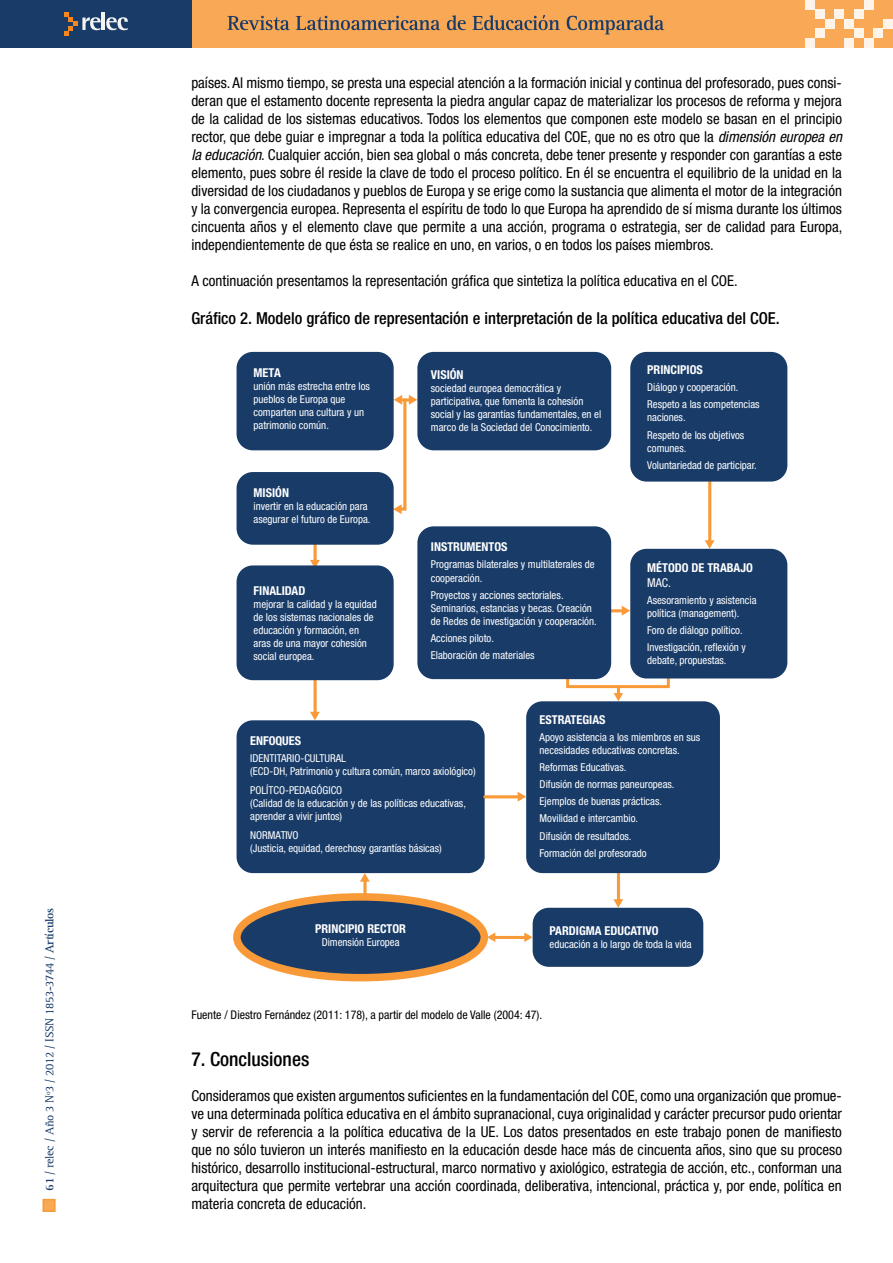
<style>
.page{position:relative;width:893px;height:1263px;background:#fff}
.page>*{position:absolute;margin:0;border:0;box-sizing:border-box;transform-origin:0 0}
.t1{font:500 condensed 19.5px "Helvetica Neue";color:#000}
.t2{font:500 condensed 16.5px "Helvetica Neue";color:#000}
.t3{font:condensed 15px/18px "Helvetica Neue";color:#000;text-align:justify}
.t4{font:700 condensed 12.15px "Helvetica Neue";color:#fff}
.t5{font:condensed 12.15px "Helvetica Neue";color:#fff}
.t6{font:condensed 12px "Helvetica Neue";color:#000}
.t7{font:12px "AT Rotis Serif";letter-spacing:-.025em;color:#183b68}
.t8{font:condensed 10.8px/13px "Helvetica Neue";color:#fff}
.s1{font-weight:700}
.s2{font-style:italic}
</style>
<div class="page">
<div style="left:192px;top:0;width:701px;height:48px;background:#f9a956"></div>
<div style="left:815px;top:10px;width:10px;height:9px;background:#fef4ea"></div>
<div style="left:825px;top:19px;width:9px;height:10px;background:#fef4ea"></div>
<div style="left:815px;top:29px;width:10px;height:9px;background:#fef4ea"></div>
<div style="left:805px;top:38px;width:10px;height:10px;background:#fef4ea"></div>
<div style="left:834px;top:9px;width:10px;height:10px;background:#fef4ea"></div>
<div style="left:844px;top:19px;width:10px;height:10px;background:#fef4ea"></div>
<div style="left:854px;top:9px;width:10px;height:10px;background:#fef4ea"></div>
<div style="left:864px;top:0;width:9px;height:10px;background:#fef4ea"></div>
<div style="left:854px;top:28px;width:10px;height:10px;background:#fef4ea"></div>
<div style="left:844px;top:38px;width:10px;height:10px;background:#fef4ea"></div>
<div style="left:864px;top:38px;width:9px;height:10px;background:#fef4ea"></div>
<div style="left:873px;top:28px;width:10px;height:10px;background:#fef4ea"></div>
<div style="left:883px;top:19px;width:10px;height:9px;background:#fef4ea"></div>
<div style="left:805px;top:0;width:10px;height:10px;background:#fef4ea"></div>
<div style="left:0;top:0;width:192px;height:48px;background:#183b68"></div>
<svg style="left:64px;top:12px;width:64px;height:24px"></svg>
<svg style="left:227px;top:16px;width:63px;height:14px"></svg>
<svg style="left:296px;top:16px;width:144px;height:14px"></svg>
<svg style="left:447px;top:15px;width:19px;height:15px"></svg>
<svg style="left:472px;top:15px;width:88px;height:15px"></svg>
<svg style="left:567px;top:15px;width:97px;height:19px"></svg>
<div style="left:43px;top:1199px;width:13px;height:13px;background:#f9a956;border:2px solid #f89a38"></div>
<div style="left:566px;top:676px;width:104px;height:12px;border:3px solid #f89a38"></div>
<svg style="left:614px;top:687px;width:9px;height:14px"></svg>
<svg style="left:393px;top:395px;width:24px;height:119px"></svg>
<svg style="left:611px;top:606px;width:19px;height:10px"></svg>
<hr style="left:314px;top:545px;width:3px;height:16px;background:#f89a38">
<svg style="left:310px;top:560px;width:10px;height:5px"></svg>
<hr style="left:314px;top:675px;width:3px;height:38px;background:#f89a38">
<svg style="left:310px;top:712px;width:10px;height:8px"></svg>
<hr style="left:617px;top:873px;width:3px;height:27px;background:#f89a38">
<svg style="left:613px;top:899px;width:10px;height:9px"></svg>
<svg style="left:363px;top:882px;width:4px;height:11px"></svg>
<svg style="left:360px;top:873px;width:10px;height:9px"></svg>
<hr style="left:708px;top:482px;width:3px;height:60px;background:#f89a38">
<svg style="left:705px;top:540px;width:9px;height:9px"></svg>
<div style="left:237px;top:352px;width:157px;height:98px;background:#183b68;border-radius:16px"></div>
<div style="left:630px;top:352px;width:157px;height:130px;background:#183b68;border-radius:16px"></div>
<div style="left:630px;top:549px;width:157px;height:129px;background:#183b68;border-radius:16px"></div>
<div style="left:237px;top:565px;width:157px;height:115px;background:#183b68;border-radius:16px"></div>
<div style="left:237px;top:472px;width:157px;height:73px;background:#183b68;border-radius:16px"></div>
<div style="left:533px;top:908px;width:170px;height:59px;background:#183b68;border-radius:16px"></div>
<div style="left:417px;top:352px;width:194px;height:98px;background:#183b68;border-radius:16px"></div>
<div style="left:417px;top:526px;width:194px;height:153px;background:#183b68;border-radius:16px"></div>
<div style="left:237px;top:720px;width:248px;height:153px;background:#183b68;border-radius:16px"></div>
<div style="left:526px;top:701px;width:194px;height:172px;background:#183b68;border-radius:16px"></div>
<div style="left:237px;top:897px;width:247px;height:81px;background:#183b68;border-radius:50%"></div>
<div style="left:233px;top:893px;width:255px;height:88px;border:8px solid #f89a38;border-radius:50%"></div>
<hr style="left:485px;top:795px;width:34px;height:3px;background:#f89a38">
<svg style="left:518px;top:792px;width:8px;height:10px"></svg>
<hr style="left:494px;top:936px;width:32px;height:3px;background:#f89a38">
<svg style="left:487px;top:932px;width:8px;height:10px"></svg>
<svg style="left:524px;top:932px;width:9px;height:10px"></svg>
<p class="t7" style="left:43px;top:1191px;width:284px;rotate:-90deg"><span class="s1">61</span> / relec / Año 3 Nº3 / 2012 / ISSN 1853-3744 / <span class="s1">Artículos</span></p>
<p class="t3" style="left:191px;top:74px;width:652px">países. Al mismo tiempo, se presta una especial atención a la formación inicial y continua del profesorado, pues consi&shy;deran que el estamento docente representa la piedra angular capaz de materializar los procesos de reforma y mejora de la calidad de los sistemas educativos. Todos los elementos que componen este modelo se basan en el principio rector, que debe guiar e impregnar a toda la política educativa del COE, que no es otro que la <span class="s2">dimensión europea en la educación</span>. Cualquier acción, bien sea global o más concreta, debe tener presente y responder con garantías a este elemento, pues sobre él reside la clave de todo el proceso político. En él se encuentra el equilibrio de la unidad en la diversidad de los ciudadanos y pueblos de Europa y se erige como la sustancia que alimenta el motor de la integración y la convergencia europea. Representa el espíritu de todo lo que Europa ha aprendido de sí misma durante los últimos cincuenta años y el elemento clave que permite a una acción, programa o estrategia, ser de calidad para Europa, independientemente de que ésta se realice en uno, en varios, o en todos los países miembros.</p>
<p class="t3" style="left:191px;top:272px;width:548px">A continuación presentamos la representación gráfica que sintetiza la política educativa en el COE.</p>
<p class="t2" style="left:191px;top:308px;width:590px">Gráfico 2. Modelo gráfico de representación e interpretación de la política educativa del COE.</p>
<p class="t4" style="left:254px;top:365px;width:29px">META</p>
<p class="t8" style="left:254px;top:379px;width:118px">unión más estrecha entre los pueblos de Europa que comparten una cultura y un patrimonio común.</p>
<p class="t4" style="left:254px;top:485px;width:37px">MISIÓN</p>
<p class="t8" style="left:254px;top:500px;width:118px">invertir en la educación para asegurar el futuro de Europa.</p>
<p class="t4" style="left:254px;top:583px;width:53px">FINALIDAD</p>
<p class="t8" style="left:254px;top:597px;width:125px">mejorar la calidad y la equidad de los sistemas nacionales de educación y formación, en aras de una mayor cohesión social europea.</p>
<p class="t4" style="left:431px;top:367px;width:34px">VISIÓN</p>
<p class="t8" style="left:431px;top:381px;width:172px">sociedad europea democrática y participativa, que fomenta la cohesión social y las garantías fundamentales, en el marco de la Sociedad del Conocimiento.</p>
<p class="t4" style="left:431px;top:540px;width:78px">INSTRUMENTOS</p>
<p class="t8" style="left:431px;top:558px;width:165px">Programas bilaterales y multilaterales de cooperación.</p>
<p class="t8" style="left:431px;top:588px;width:167px">Proyectos y acciones sectoriales.<br>Seminarios, estancias y becas. Creación de Redes de investigación y cooperación.</p>
<p class="t8" style="left:431px;top:629px;width:105px;line-height:17.1px">Acciones piloto.<br>Elaboración de materiales</p>
<p class="t4" style="left:647px;top:362px;width:57px">PRINCIPIOS</p>
<p class="t8" style="left:647px;top:379px;width:114px;line-height:17.1px">Diálogo y cooperación.<br>Respeto a las competencias</p>
<p class="t8" style="left:647px;top:409px;width:99px;line-height:17.1px">naciones.<br>Respeto de los objetivos</p>
<p class="t8" style="left:647px;top:439px;width:111px;line-height:17.1px">comunes.<br>Voluntariedad de participar.</p>
<p class="t4" style="left:647px;top:561px;width:107px">MÉTODO DE TRABAJO</p>
<p class="t5" style="left:647px;top:576px;width:25px">MAC.</p>
<p class="t8" style="left:647px;top:594px;width:111px">Asesoramiento y asistencia política (management).</p>
<p class="t8" style="left:647px;top:622px;width:100px;line-height:17.1px">Foro de diálogo político.<br>Investigación, reflexión y</p>
<p class="t8" style="left:647px;top:654px;width:81px">debate, propuestas.</p>
<p class="t4" style="left:250px;top:734px;width:52px">ENFOQUES</p>
<p class="t8" style="left:250px;top:752px;width:227px">IDENTITARIO-CULTURAL<br>(ECD-DH, Patrimonio y cultura común, marco axiológico)</p>
<p class="t8" style="left:250px;top:783px;width:217px">POLÍTCO-PEDAGÓGICO<br>(Calidad de la educación y de las políticas educativas, aprender a vivir juntos)</p>
<p class="t8" style="left:250px;top:828px;width:193px">NORMATIVO<br>(Justicia, equidad, derechosy garantías básicas)</p>
<p class="t4" style="left:315px;top:921px;width:92px">PRINCIPIO RECTOR</p>
<p class="t8" style="left:322px;top:936px;width:79px">Dimensión Europea</p>
<p class="t4" style="left:540px;top:712px;width:67px">ESTRATEGIAS</p>
<p class="t8" style="left:540px;top:730px;width:162px">Apoyo asistencia a los miembros en sus necesidades educativas concretas.</p>
<p class="t8" style="left:540px;top:759px;width:136px;line-height:17.1px">Reformas Educativas.<br>Difusión de normas paneuropeas.<br>Ejemplos de buenas prácticas.<br>Movilidad e intercambio.<br>Difusión de resultados.<br>Formación del profesorado</p>
<p class="t4" style="left:550px;top:924px;width:111px">PARDIGMA EDUCATIVO</p>
<p class="t8" style="left:550px;top:938px;width:144px">educación a lo largo de toda la vida</p>
<p class="t6" style="left:191px;top:1007px;width:353px">Fuente / Diestro Fernández (2011: 178), a partir del modelo de Valle (2004: 47).</p>
<h1 class="t1" style="left:191px;top:1047px;width:119px">7. Conclusiones</h1>
<p class="t3" style="left:191px;top:1086px;width:652px">Consideramos que existen argumentos suficientes en la fundamentación del COE, como una organización que promue&shy;ve una determinada política educativa en el ámbito supranacional, cuya originalidad y carácter precursor pudo orientar y servir de referencia a la política educativa de la UE. Los datos presentados en este trabajo ponen de manifiesto que no sólo tuvieron un interés manifiesto en la educación desde hace más de cincuenta años, sino que su proceso histórico, desarrollo institucional-estructural, marco normativo y axiológico, estrategia de acción, etc., conforman una arquitectura que permite vertebrar una acción coordinada, deliberativa, intencional, práctica y, por ende, política en materia concreta de educación.</p>
</div>
